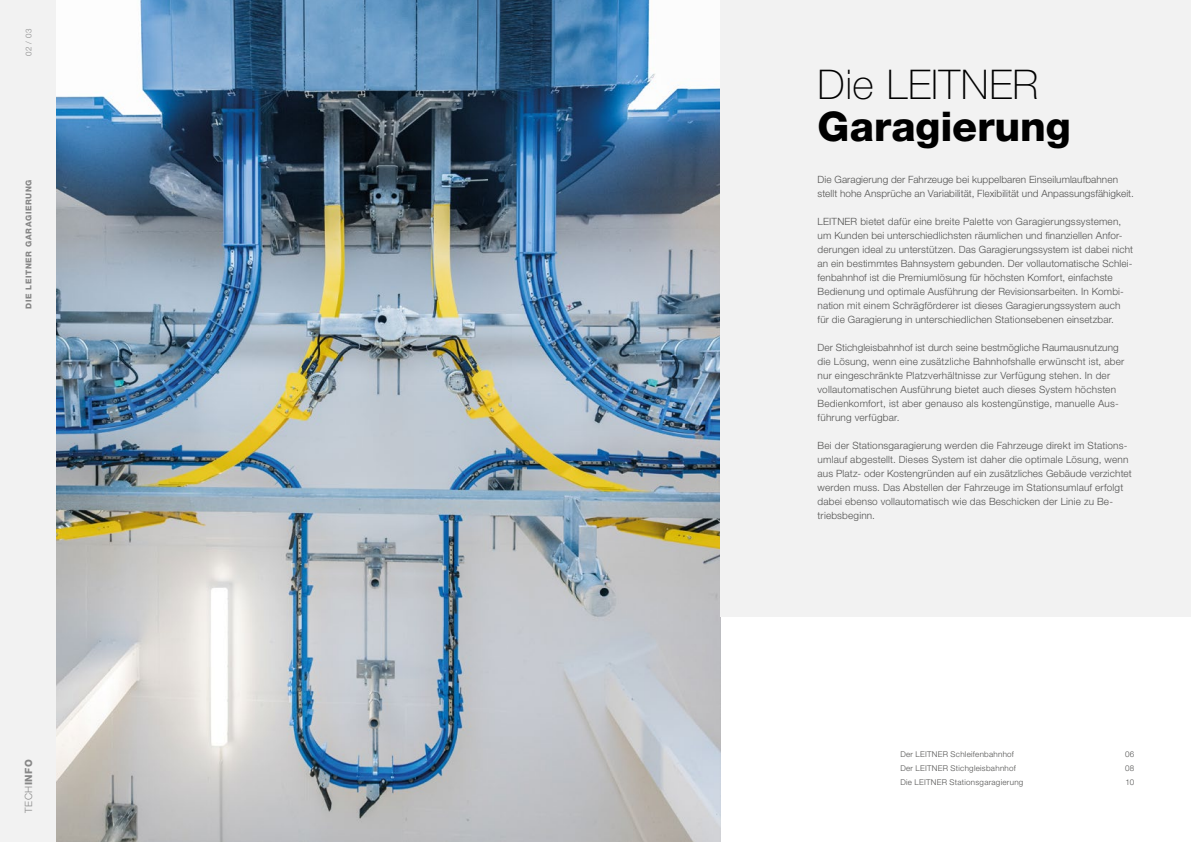
<style>
.page{position:relative;width:1191px;height:842px;background:#fff}
.page>*{position:absolute;margin:0;border:0;box-sizing:border-box;transform-origin:0 0}
.t1{font:800 41px "Helvetica Neue LT";letter-spacing:-.005em;color:#000}
.t2{font:100 41px "Helvetica Neue LT";letter-spacing:.015em;color:#000}
.t3{font:300 10px/14px "Helvetica Neue LT";letter-spacing:.015em;color:#525251}
.t4{font:300 10px "Helvetica Neue LT";color:#878787}
.t5{font:300 8px "Helvetica Neue LT";letter-spacing:.035em;color:#525251}
.t6{font:800 8px "Helvetica Neue LT";letter-spacing:.085em;color:#878787}
.t7{font:300 8px "Helvetica Neue LT";color:#878787}
.s1{font-weight:800}
</style>
<div class="page">
<div style="left:0;top:0;width:57px;height:842px;background:#f2f2f2"></div>
<img style="left:57px;top:0;width:663px;height:842px">
<div style="left:720px;top:0;width:471px;height:617px;background:#f2f2f2"></div>
<p class="t7" style="left:24px;top:56px;width:29px;rotate:-90deg">02 / 03</p>
<p class="t6" style="left:24px;top:309px;width:131px;rotate:-90deg">DIE LEITNER GARAGIERUNG</p>
<p class="t4" style="left:23px;top:813px;width:55px;rotate:-90deg">TECH<span class="s1">INFO</span></p>
<h1 class="t2" style="left:817px;top:61px;width:222px">Die LEITNER</h1>
<h1 class="t1" style="left:817px;top:102px;width:255px">Garagierung</h1>
<p class="t3" style="left:817px;top:172px;width:318px">Die Garagierung der Fahrzeuge bei kuppelbaren Einseilumlaufbahnen stellt hohe Ansprüche an Variabilität, Flexibilität und Anpassungsfähigkeit.</p>
<p class="t3" style="left:817px;top:214px;width:317px">LEITNER bietet dafür eine breite Palette von Garagierungssystemen, um Kunden bei unterschiedlichsten räumlichen und finanziellen Anfor&shy;derungen ideal zu unterstützen. Das Garagierungssystem ist dabei nicht an ein bestimmtes Bahnsystem gebunden. Der vollautomatische Schlei&shy;fenbahnhof ist die Premiumlösung für höchsten Komfort, einfachste Bedienung und optimale Ausführung der Revisionsarbeiten. In Kombi&shy;nation mit einem Schrägförderer ist dieses Garagierungssystem auch für die Garagierung in unterschiedlichen Stationsebenen einsetzbar.</p>
<p class="t3" style="left:817px;top:340px;width:308px">Der Stichgleisbahnhof ist durch seine bestmögliche Raumausnutzung die Lösung, wenn eine zusätzliche Bahnhofshalle erwünscht ist, aber nur eingeschränkte Platzverhältnisse zur Verfügung stehen. In der vollautomatischen Ausführung bietet auch dieses System höchsten Bedienkomfort, ist aber genauso als kostengünstige, manuelle Aus&shy;führung verfügbar.</p>
<p class="t3" style="left:817px;top:438px;width:316px">Bei der Stationsgaragierung werden die Fahrzeuge direkt im Stations&shy;umlauf abgestellt. Dieses System ist daher die optimale Lösung, wenn aus Platz- oder Kostengründen auf ein zusätzliches Gebäude verzichtet werden muss. Das Abstellen der Fahrzeuge im Stationsumlauf erfolgt dabei ebenso vollautomatisch wie das Beschicken der Linie zu Be&shy;triebsbeginn.</p>
<p class="t5" style="left:900px;top:749px;width:115px">Der LEITNER Schleifenbahnhof</p>
<p class="t5" style="left:1125px;top:749px;width:11px">06</p>
<p class="t5" style="left:900px;top:763px;width:117px">Der LEITNER Stichgleisbahnhof</p>
<p class="t5" style="left:1125px;top:763px;width:11px">08</p>
<p class="t5" style="left:900px;top:777px;width:124px">Die LEITNER Stationsgaragierung</p>
<p class="t5" style="left:1125px;top:777px;width:10px">10</p>
</div>
